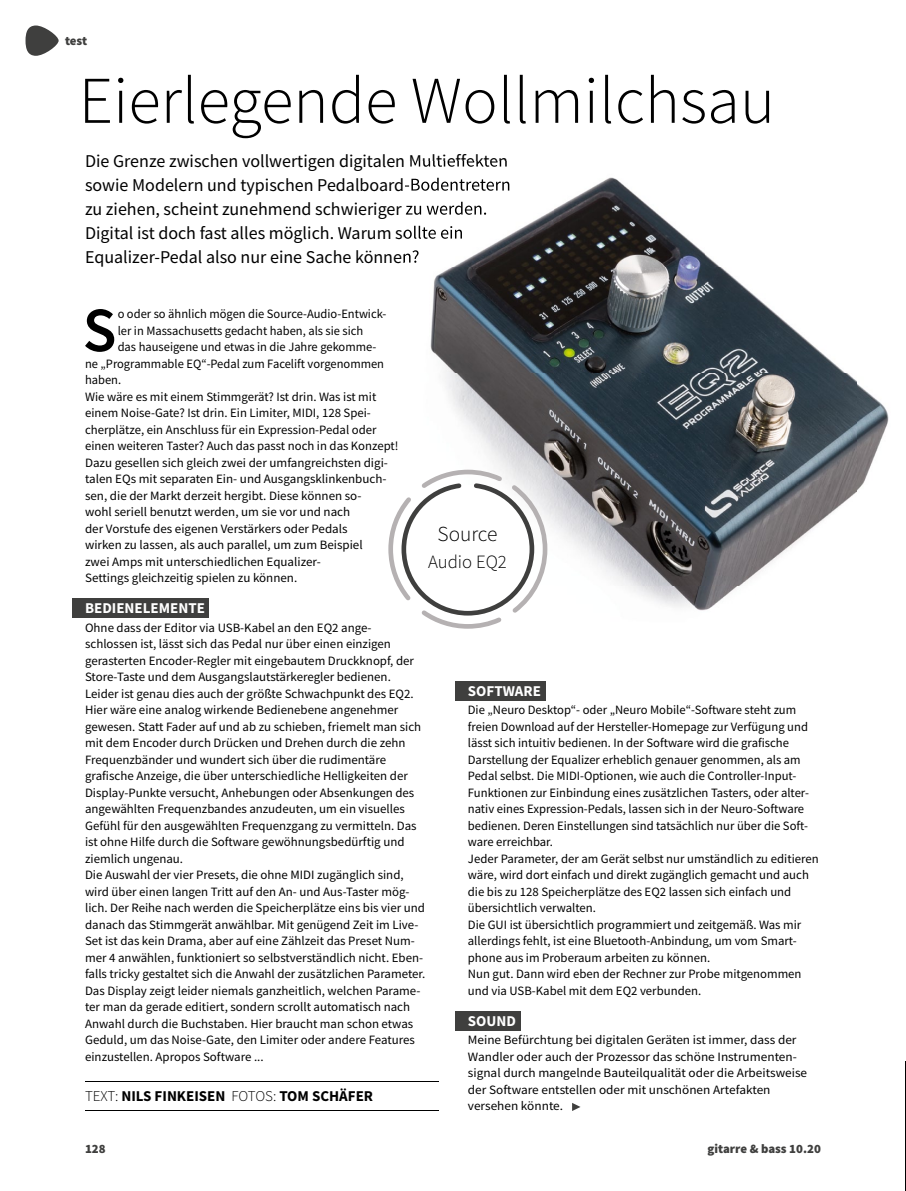
<style>
.page{position:relative;width:906px;height:1191px;background:#fff}
.page>*{position:absolute;margin:0;border:0;box-sizing:border-box;transform-origin:0 0}
.t1{font:300 66.75px "Source Sans Pro";color:#000}
.t2{font:600 63.15px "Source Sans Pro";color:#000}
.t3{font:300 21.3px "Source Sans Pro";color:#000}
.t4{font:300 18.75px "Source Sans Pro";color:#000}
.t5{font:18px/24px "Source Sans Pro";color:#000}
.t6{font:700 15px "Source Sans Pro";color:#000}
.t7{font:700 15px "Source Sans Pro";color:#fff}
.t8{font:12.75px/16.5px "Source Sans Pro";color:#000}
.t9{font:12.75px/16.5px "Source Sans Pro";color:#000;scale:1.04 1}
.t10{font:900 12.75px "Source Sans Pro";color:#3f3f3e}
.s1{font-weight:300}
</style>
<div class="page">
<div style="left:72px;top:598px;width:137px;height:19px;background:#3f3f3e"></div>
<hr style="left:85px;top:1081px;width:353px;height:1px;background:#000">
<hr style="left:85px;top:1109px;width:353px;height:1px;background:#000">
<div style="left:455px;top:680px;width:90px;height:20px;background:#3f3f3e"></div>
<div style="left:455px;top:1010px;width:65px;height:20px;background:#3f3f3e"></div>
<img style="left:430px;top:177px;width:459px;height:452px">
<img style="left:410px;top:161px;width:97px;height:6px">
<img style="left:405px;top:178px;width:106px;height:16px">
<img style="left:405px;top:202px;width:82px;height:17px">
<img style="left:404px;top:225px;width:59px;height:18px">
<img style="left:404px;top:250px;width:15px;height:13px">
<svg style="left:572px;top:1103px;width:8px;height:8px"></svg>
<svg style="left:388px;top:470px;width:159px;height:158px"></svg>
<svg style="left:26px;top:26px;width:33px;height:30px"></svg>
<hr style="left:905px;top:1060px;width:1px;height:131px;background:#000">
<p class="t10" style="left:65px;top:32px;width:24px">test</p>
<p class="t1" style="left:79px;top:60px;width:698px">Eierlegende Wollmilchsau</p>
<p class="t5" style="left:85px;top:148px;width:427px">Die Grenze zwischen vollwertigen digitalen Multieffekten sowie Modelern und typischen Pedalboard-Bodentretern zu ziehen, scheint zunehmend schwieriger zu werden.<br>Digital ist doch fast alles möglich. Warum sollte ein Equalizer-Pedal also nur eine Sache können?</p>
<p class="t2" style="left:83px;top:289px;width:35px">S</p>
<p class="t8" style="left:118px;top:305px;width:270px">o oder so ähnlich mögen die Source-Audio-Entwick-</p>
<p class="t8" style="left:118px;top:322px;width:247px">ler in Massachusetts gedacht haben, als sie sich</p>
<p class="t8" style="left:118px;top:338px;width:260px">das hauseigene und etwas in die Jahre gekomme-</p>
<p class="t8" style="left:85px;top:355px;width:300px">ne „Programmable EQ“-Pedal zum Facelift vorgenommen</p>
<p class="t8" style="left:85px;top:371px;width:38px">haben.</p>
<p class="t8" style="left:85px;top:388px;width:293px">Wie wäre es mit einem Stimmgerät? Ist drin. Was ist mit</p>
<p class="t8" style="left:85px;top:404px;width:287px">einem Noise-Gate? Ist drin. Ein Limiter, MIDI, 128 Spei-</p>
<p class="t8" style="left:85px;top:421px;width:293px">cherplätze, ein Anschluss für ein Expression-Pedal oder</p>
<p class="t8" style="left:85px;top:437px;width:315px">einen weiteren Taster? Auch das passt noch in das Konzept!</p>
<p class="t8" style="left:85px;top:454px;width:304px">Dazu gesellen sich gleich zwei der umfangreichsten digi-</p>
<p class="t8" style="left:85px;top:470px;width:303px">talen EQs mit separaten Ein- und Ausgangsklinkenbuch-</p>
<p class="t8" style="left:85px;top:487px;width:278px">sen, die der Markt derzeit hergibt. Diese können so-</p>
<p class="t8" style="left:85px;top:503px;width:267px">wohl seriell benutzt werden, um sie vor und nach</p>
<p class="t8" style="left:85px;top:520px;width:264px">der Vorstufe des eigenen Verstärkers oder Pedals</p>
<p class="t8" style="left:85px;top:536px;width:279px">wirken zu lassen, als auch parallel, um zum Beispiel</p>
<p class="t8" style="left:85px;top:553px;width:237px">zwei Amps mit unterschiedlichen Equalizer-</p>
<p class="t8" style="left:85px;top:569px;width:214px">Settings gleichzeitig spielen zu können.</p>
<p class="t7" style="left:85px;top:598px;width:121px">BEDIENELEMENTE</p>
<p class="t8" style="left:85px;top:619px;width:342px">Ohne dass der Editor via USB-Kabel an den EQ2 ange&shy;schlossen ist, lässt sich das Pedal nur über einen einzigen gerasterten Encoder-Regler mit eingebautem Druckknopf, der Store-Taste und dem Ausgangslautstärkeregler bedienen.<br>Leider ist genau dies auch der größte Schwachpunkt des EQ2.<br>Hier wäre eine analog wirkende Bedienebene angenehmer gewesen. Statt Fader auf und ab zu schieben, friemelt man sich mit dem Encoder durch Drücken und Drehen durch die zehn Frequenzbänder und wundert sich über die rudimentäre grafische Anzeige, die über unterschiedliche Helligkeiten der Display-Punkte versucht, Anhebungen oder Absenkungen des angewählten Frequenzbandes anzudeuten, um ein visuelles Gefühl für den ausgewählten Frequenzgang zu vermitteln. Das ist ohne Hilfe durch die Software gewöhnungsbedürftig und ziemlich ungenau.<br>Die Auswahl der vier Presets, die ohne MIDI zugänglich sind, wird über einen langen Tritt auf den An- und Aus-Taster mög&shy;lich. Der Reihe nach werden die Speicherplätze eins bis vier und danach das Stimmgerät anwählbar. Mit genügend Zeit im Live-Set ist das kein Drama, aber auf eine Zählzeit das Preset Num&shy;mer 4 anwählen, funktioniert so selbstverständlich nicht. Eben&shy;falls tricky gestaltet sich die Anwahl der zusätzlichen Parameter.<br>Das Display zeigt leider niemals ganzheitlich, welchen Parame&shy;ter man da gerade editiert, sondern scrollt automatisch nach Anwahl durch die Buchstaben. Hier braucht man schon etwas Geduld, um das Noise-Gate, den Limiter oder andere Features einzustellen. Apropos Software ...</p>
<p class="t3" style="left:437px;top:521px;width:61px">Source</p>
<p class="t4" style="left:428px;top:550px;width:80px">Audio EQ2</p>
<p class="t7" style="left:468px;top:680px;width:75px">SOFTWARE</p>
<p class="t8" style="left:468px;top:701px;width:352px">Die „Neuro Desktop“- oder „Neuro Mobile“-Software steht zum freien Download auf der Hersteller-Homepage zur Verfügung und lässt sich intuitiv bedienen. In der Software wird die grafische Darstellung der Equalizer erheblich genauer genommen, als am Pedal selbst. Die MIDI-Optionen, wie auch die Controller-Input-Funktionen zur Einbindung eines zusätzlichen Tasters, oder alter&shy;nativ eines Expression-Pedals, lassen sich in der Neuro-Software bedienen. Deren Einstellungen sind tatsächlich nur über die Soft&shy;ware erreichbar.<br>Jeder Parameter, der am Gerät selbst nur umständlich zu editieren wäre, wird dort einfach und direkt zugänglich gemacht und auch die bis zu 128 Speicherplätze des EQ2 lassen sich einfach und übersichtlich verwalten.<br>Die GUI ist übersichtlich programmiert und zeitgemäß. Was mir allerdings fehlt, ist eine Bluetooth-Anbindung, um vom Smart&shy;phone aus im Proberaum arbeiten zu können.<br>Nun gut. Dann wird eben der Rechner zur Probe mitgenommen und via USB-Kabel mit dem EQ2 verbunden.</p>
<p class="t7" style="left:468px;top:1010px;width:50px">SOUND</p>
<p class="t9" style="left:468px;top:1031px;width:328px">Meine Befürchtung bei digitalen Geräten ist immer, dass der Wandler oder auch der Prozessor das schöne Instrumenten&shy;signal durch mangelnde Bauteilqualität oder die Arbeitsweise der Software entstellen oder mit unschönen Artefakten versehen könnte.</p>
<p class="t6" style="left:85px;top:1086px;width:289px"><span class="s1">TEXT:</span> NILS FINKEISEN <span class="s1">FOTOS:</span> TOM SCHÄFER</p>
<p class="t10" style="left:85px;top:1140px;width:22px">128</p>
<p class="t10" style="left:707px;top:1140px;width:115px">gitarre &amp; bass 10.20</p>
</div>
